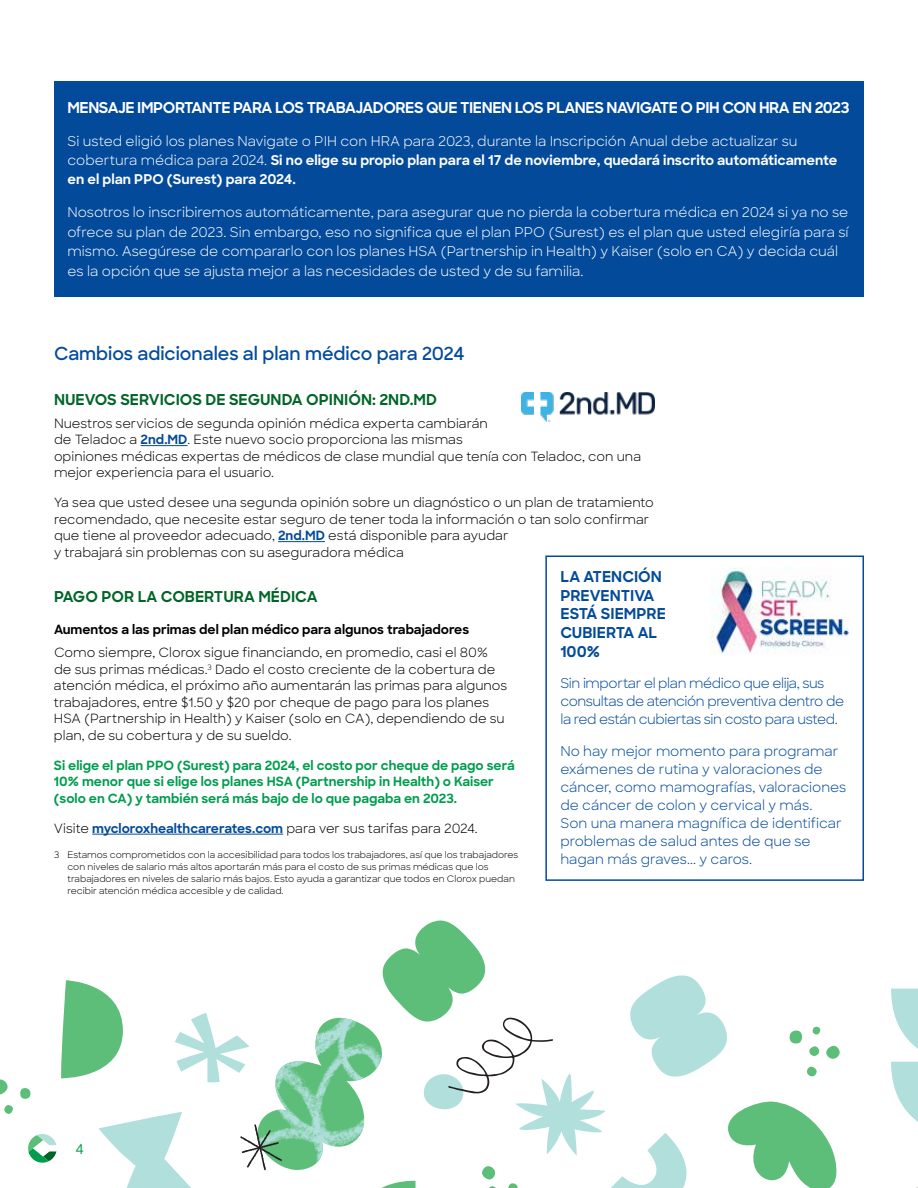
<style>
.page{position:relative;width:918px;height:1188px;background:#fff}
.page>*{position:absolute;margin:0;border:0;box-sizing:border-box;transform-origin:0 0}
.t1{font:600 18px "Sharp Sans";color:#034a9b}
.t2{font:700 15px "Sharp Sans";letter-spacing:-.03em;color:#fff}
.t3{font:700 15px "Sharp Sans";color:#006527}
.t4{font:700 15px/18.8px "Sharp Sans";color:#034a9b}
.t5{font:13.5px/19.5px "Sharp Sans";color:#fff}
.t6{font:13.5px/18px "Sharp Sans";letter-spacing:-.005em;color:#034a9b}
.t7{font:13.5px/18px "Sharp Sans";letter-spacing:-.03em;color:#034a9b}
.t8{font:500 13.5px "Sharp Sans";color:#009d4e}
.t9{font:12.75px/16.5px "Sharp Sans";color:#000101}
.t10{font:700 12.75px/16.5px "Sharp Sans";color:#009d4e}
.t11{font:700 12.75px "Sharp Sans";color:#000101}
.t12{font:9px/12px "Sharp Sans";color:#000101}
.s1{font-weight:700}
.s2{font-weight:700;color:#034a9b}
</style>
<div class="page">
<div style="left:54px;top:81px;width:810px;height:215px;background:#034a9b"></div>
<hr style="left:141px;top:445px;width:47px;height:1px;background:#034a9b">
<hr style="left:278px;top:541px;width:47px;height:1px;background:#034a9b">
<hr style="left:92px;top:834px;width:191px;height:1px;background:#034a9b">
<div style="left:545px;top:556px;width:319px;height:325px;border:2px solid #034a9b"></div>
<img style="left:710px;top:568px;width:139px;height:86px">
<img style="left:521px;top:392px;width:134px;height:30px">
<svg style="left:0;top:1079px;width:8px;height:16px"></svg>
<svg style="left:4px;top:1105px;width:9px;height:9px"></svg>
<svg style="left:20px;top:921px;width:898px;height:267px"></svg>
<p class="t2" style="left:68px;top:96px;width:784px">MENSAJE IMPORTANTE PARA LOS TRABAJADORES QUE TIENEN LOS PLANES NAVIGATE O PIH CON HRA EN 2023</p>
<p class="t5" style="left:68px;top:130px;width:771px">Si usted eligió los planes Navigate o PIH con HRA para 2023, durante la Inscripción Anual debe actualizar su cobertura médica para 2024. <span class="s1">Si no elige su propio plan para el 17 de noviembre, quedará inscrito automáticamente en el plan PPO (Surest) para 2024.</span></p>
<p class="t5" style="left:68px;top:202px;width:783px">Nosotros lo inscribiremos automáticamente, para asegurar que no pierda la cobertura médica en 2024 si ya no se ofrece su plan de 2023. Sin embargo, eso no significa que el plan PPO (Surest) es el plan que usted elegiría para sí mismo. Asegúrese de compararlo con los planes HSA (Partnership in Health) y Kaiser (solo en CA) y decida cuál es la opción que se ajusta mejor a las necesidades de usted y de su familia.</p>
<h1 class="t1" style="left:54px;top:340px;width:412px">Cambios adicionales al plan médico para 2024</h1>
<p class="t3" style="left:54px;top:388px;width:385px">NUEVOS SERVICIOS DE SEGUNDA OPINIÓN: 2ND.MD</p>
<p class="t9" style="left:54px;top:414px;width:589px">Nuestros servicios de segunda opinión médica experta cambiarán<br>de Teladoc a <span class="s2">2nd.MD</span>. Este nuevo socio proporciona las mismas<br>opiniones médicas expertas de médicos de clase mundial que tenía con Teladoc, con una mejor experiencia para el usuario.</p>
<p class="t9" style="left:54px;top:494px;width:601px">Ya sea que usted desee una segunda opinión sobre un diagnóstico o un plan de tratamiento recomendado, que necesite estar seguro de tener toda la información o tan solo confirmar que tiene al proveedor adecuado, <span class="s2">2nd.MD</span> está disponible para ayudar<br>y trabajará sin problemas con su aseguradora médica</p>
<p class="t3" style="left:54px;top:585px;width:265px">PAGO POR LA COBERTURA MÉDICA</p>
<p class="t11" style="left:54px;top:620px;width:417px">Aumentos a las primas del plan médico para algunos trabajadores</p>
<p class="t9" style="left:54px;top:644px;width:455px">Como siempre, Clorox sigue financiando, en promedio, casi el 80% de sus primas médicas.<sup>3</sup> Dado el costo creciente de la cobertura de atención médica, el próximo año aumentarán las primas para algunos trabajadores, entre $1.50 y $20 por cheque de pago para los planes HSA (Partnership in Health) y Kaiser (solo en CA), dependiendo de su plan, de su cobertura y de su sueldo.</p>
<p class="t10" style="left:54px;top:757px;width:462px">Si elige el plan PPO (Surest) para 2024, el costo por cheque de pago será<br>10% menor que si elige los planes HSA (Partnership in Health) o Kaiser (solo en CA) y también será más bajo de lo que pagaba en 2023.</p>
<p class="t9" style="left:54px;top:819px;width:425px">Visite <span class="s2">mycloroxhealthcarerates.com</span> para ver sus tarifas para 2024.</p>
<p class="t12" style="left:68px;top:849px;width:452px;text-indent:-14px">3 Estamos comprometidos con la accesibilidad para todos los trabajadores, así que los trabajadores con niveles de salario más altos aportarán más para el costo de sus primas médicas que los trabajadores en niveles de salario más bajos. Esto ayuda a garantizar que todos en Clorox puedan recibir atención médica accesible y de calidad.</p>
<p class="t4" style="left:560px;top:566px;width:107px">LA ATENCIÓN<br>PREVENTIVA<br>ESTÁ SIEMPRE<br>CUBIERTA AL<br>100%</p>
<p class="t7" style="left:560px;top:674px;width:285px">Sin importar el plan médico que elija, sus consultas de atención preventiva dentro de la red están cubiertas sin costo para usted.</p>
<p class="t6" style="left:560px;top:741px;width:288px">No hay mejor momento para programar exámenes de rutina y valoraciones de cáncer, como mamografías, valoraciones de cáncer de colon y cervical y más.<br>Son una manera magnífica de identificar problemas de salud antes de que se hagan más graves... y caros.</p>
<p class="t8" style="left:76px;top:1139px;width:10px">4</p>
</div>
